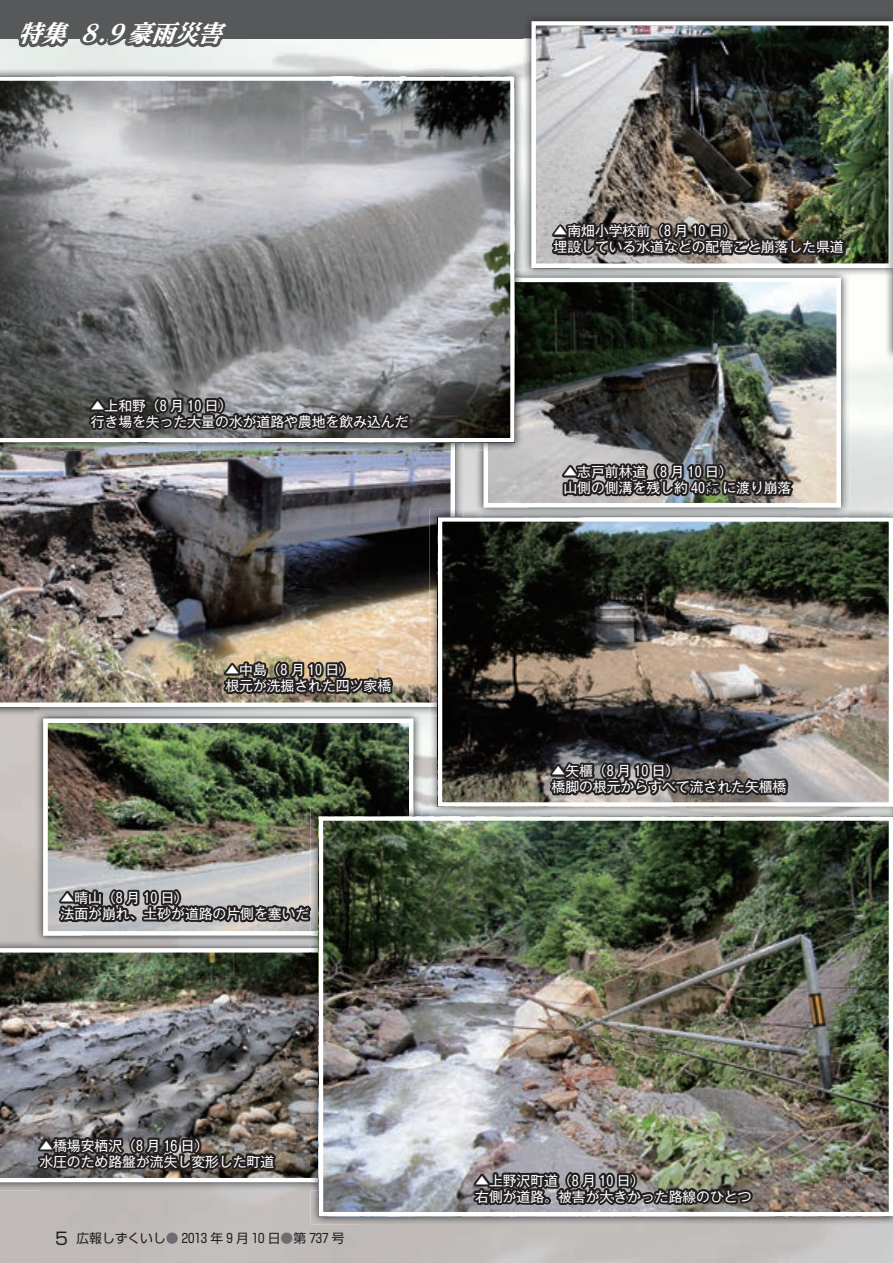
<style>
.page{position:relative;width:893px;height:1263px;background:#fff}
.page>*{position:absolute;margin:0;border:0;box-sizing:border-box;transform-origin:0 0}
.t1{font:italic 23.4px "UD Reimin Pr 6 N Heavy 90 pv RKSJ H";color:#fff}
.t2{font:16.95px "Shin Go Pr 6 N Regular 90 pv RKSJ H";color:#231f20}
.t3{font:13.8px/15.9px "Gothic MB101 Pr 6 N Regular 90 pv RKSJ H";color:#fff}
.t4{font:12.75px "Shin Go Pr 6 N Regular 90 pv RKSJ H";color:#231f20}
.s1{color:#6c6d70}
</style>
<div class="page">
<img style="left:0;top:38px;width:523px;height:30px">
<img style="left:892px;top:361px;width:1px;height:148px">
<img style="left:455px;top:451px;width:73px;height:58px">
<img style="left:422px;top:715px;width:8px;height:93px">
<div style="left:0;top:0;width:893px;height:38px;background:#57585a"></div>
<img style="left:0;top:948px;width:311px;height:230px">
<svg style="left:31px;top:1108px;width:251px;height:108px;background:#7f7b78"></svg>
<img style="left:0;top:707px;width:40px;height:8px">
<img style="left:40px;top:707px;width:390px;height:8px">
<img style="left:0;top:451px;width:451px;height:252px">
<img style="left:168px;top:648px;width:229px;height:62px">
<svg style="left:0;top:38px;width:234px;height:27px;background:#c6cac8"></svg>
<img style="left:523px;top:276px;width:326px;height:41px">
<img style="left:815px;top:317px;width:34px;height:192px">
<img style="left:484px;top:278px;width:357px;height:229px">
<svg style="left:556px;top:446px;width:259px;height:63px;background:#777573"></svg>
<img style="left:0;top:68px;width:523px;height:201px">
<img style="left:0;top:442px;width:455px;height:9px">
<img style="left:484px;top:278px;width:39px;height:173px">
<svg style="left:0;top:77px;width:514px;height:365px;background:#8c8d8f"></svg>
<svg style="left:83px;top:342px;width:331px;height:120px;background:#7a7b7e"></svg>
<img style="left:523px;top:38px;width:23px;height:231px">
<img style="left:531px;top:21px;width:362px;height:247px">
<img style="left:546px;top:150px;width:305px;height:130px">
<img style="left:35px;top:710px;width:387px;height:50px">
<img style="left:35px;top:760px;width:48px;height:180px">
<img style="left:413px;top:760px;width:9px;height:48px">
<img style="left:43px;top:719px;width:370px;height:216px">
<img style="left:311px;top:1190px;width:107px;height:34px">
<img style="left:311px;top:948px;width:8px;height:234px">
<img style="left:311px;top:808px;width:102px;height:127px">
<svg style="left:53px;top:885px;width:259px;height:37px;background:#716f70"></svg>
<img style="left:324px;top:821px;width:564px;height:390px">
<div style="left:319px;top:816px;width:574px;height:400px;border:4px solid #fff"></div>
<img style="left:467px;top:1100px;width:288px;height:149px">
<img style="left:885px;top:276px;width:8px;height:85px">
<img style="left:885px;top:268px;width:7px;height:8px">
<img style="left:885px;top:68px;width:8px;height:200px">
<svg style="left:892px;top:77px;width:1px;height:276px"></svg>
<img style="left:430px;top:509px;width:25px;height:198px">
<img style="left:887px;top:806px;width:6px;height:2px">
<svg style="left:887px;top:808px;width:6px;height:7px"></svg>
<img style="left:443px;top:522px;width:445px;height:279px">
<div style="left:438px;top:517px;width:455px;height:289px;border:4px solid #fff"></div>
<svg style="left:543px;top:735px;width:249px;height:103px;background:#5f615d"></svg>
<h1 class="t1" style="left:18px;top:24px;width:48px">特集</h1>
<h1 class="t1" style="left:81px;top:24px;width:142px">8.9豪雨災害</h1>
<p class="t3" style="left:91px;top:400px;width:319px">▲上和野（8 月 10 日(<br>行き場を失った大量の水が道路や農地を飲み込んだ</p>
<p class="t3" style="left:225px;top:664px;width:167px">▲中島（8 月 10 日(<br>根元が洗掘された四ツ家橋</p>
<p class="t3" style="left:61px;top:892px;width:250px">▲晴山（8 月 10 日(<br>法面が崩れ、土砂が道路の片側を塞いだ</p>
<p class="t3" style="left:553px;top:225px;width:292px">▲南畑小学校前（8 月 10 日(<br>埋設している水道などの配管ごと崩落した県道</p>
<p class="t3" style="left:563px;top:466px;width:230px">▲志戸前林道（8 月 10 日(<br>山側の側溝を残し約 40㍍に渡り崩落</p>
<p class="t3" style="left:551px;top:765px;width:236px">▲矢櫃（8 月 10 日(<br>橋脚の根元からすべて流された矢櫃橋</p>
<p class="t3" style="left:39px;top:1139px;width:236px">▲橋場安栖沢（8 月 16 日(<br>水圧のため路盤が流失し変形した町道</p>
<p class="t2" style="left:55px;top:1232px;width:14px">5</p>
<p class="t4" style="left:77px;top:1234px;width:269px">広報しずくいし<span class="s1">●</span> 2013 年 9 月 10 日<span class="s1">●</span>第 737 号</p>
<p class="t3" style="left:475px;top:1174px;width:278px">▲上野沢町道（8 月 10 日(<br>右側が道路。被害が大きかった路線のひとつ</p>
</div>
